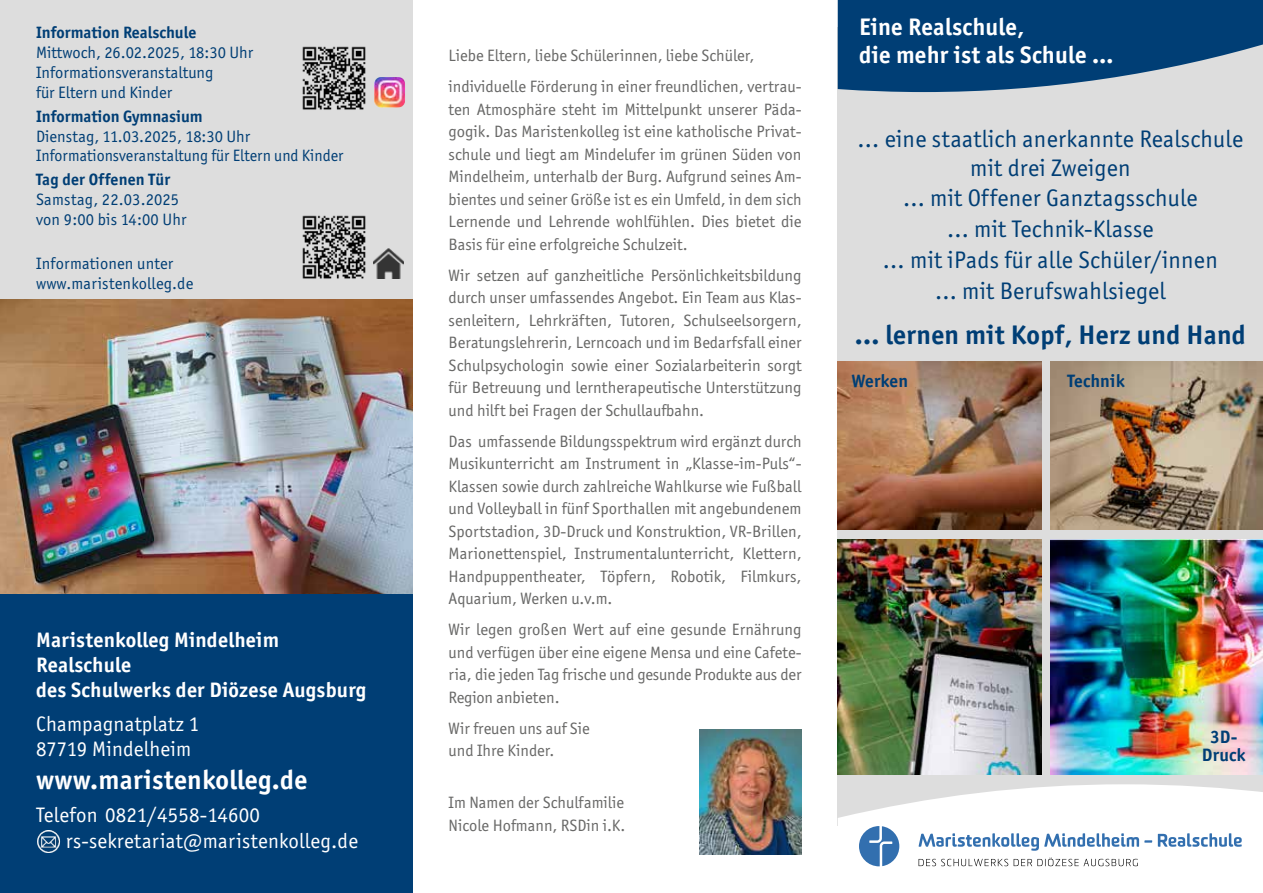
<style>
.page{position:relative;width:1263px;height:893px;background:#fff}
.page>*{position:absolute;margin:0;border:0;box-sizing:border-box;transform-origin:0 0}
.t1{font:700 27px "Officina Sans ITC Std";letter-spacing:.01em;color:#003e75}
.t2{font:700 27px "Officina Sans ITC Std";letter-spacing:.01em;color:#fff}
.t3{font:24px/30.9px "Officina Sans ITC Std";letter-spacing:.01em;color:#003e75;text-align:center}
.t4{font:700 24px/28.8px "Officina Sans ITC Std";letter-spacing:.01em;color:#fff}
.t5{font:21px/25.2px "Officina Sans ITC Std";letter-spacing:.01em;color:#fff}
.t6{font:700 21px/25.2px "Officina Sans ITC Std";letter-spacing:.01em;color:#fff}
.t7{font:700 18px/18px "Officina Sans ITC Std";letter-spacing:.01em;color:#003e75;text-align:center}
.t8{font:16.5px/22.5px "Officina Sans ITC Std";color:#686867;text-align:justify}
.t9{font:16.5px/19.8px "Officina Sans ITC Std";color:#003e75}
.t10{font:700 16.5px "Officina Sans ITC Std";color:#003e75}
</style>
<div class="page">
<div style="left:0;top:0;width:412px;height:299px;background:#ddd"></div>
<div style="left:0;top:593px;width:412px;height:300px;background:#003e75"></div>
<img style="left:37px;top:831px;width:24px;height:22px">
<img style="left:0;top:299px;width:412px;height:294px">
<img style="left:700px;top:729px;width:101px;height:126px">
<div style="left:838px;top:28px;width:425px;height:798px;background:#ddd"></div>
<svg style="left:838px;top:0;width:425px;height:92px;background:#1e5383"></svg>
<svg style="left:838px;top:784px;width:425px;height:83px;fill:#fff"></svg>
<svg style="left:919px;top:833px;width:233px;height:18px"></svg>
<svg style="left:1158px;top:833px;width:84px;height:14px"></svg>
<svg style="left:859px;top:826px;width:40px;height:40px"></svg>
<svg style="left:918px;top:859px;width:90px;height:7px"></svg>
<svg style="left:1014px;top:858px;width:124px;height:8px"></svg>
<img style="left:838px;top:362px;width:203px;height:167px">
<img style="left:838px;top:539px;width:203px;height:236px">
<img style="left:1050px;top:362px;width:213px;height:167px">
<img style="left:1050px;top:539px;width:213px;height:236px">
<img style="left:374px;top:77px;width:31px;height:30px">
<img style="left:373px;top:248px;width:31px;height:31px">
<img style="left:302px;top:46px;width:64px;height:64px">
<img style="left:302px;top:215px;width:64px;height:64px">
<p class="t10" style="left:36px;top:22px;width:162px">Information Realschule</p>
<p class="t9" style="left:36px;top:43px;width:219px">Mittwoch, 26.02.2025, 18:30 Uhr<br>Informationsveranstaltung<br>für Eltern und Kinder</p>
<p class="t10" style="left:36px;top:106px;width:168px">Information Gymnasium</p>
<p class="t9" style="left:36px;top:126px;width:309px">Dienstag, 11.03.2025, 18:30 Uhr<br>Informationsveranstaltung für Eltern und Kinder</p>
<p class="t10" style="left:36px;top:170px;width:136px">Tag der Offenen Tür</p>
<p class="t9" style="left:36px;top:190px;width:152px">Samstag, 22.03.2025 von 9:00 bis 14:00 Uhr</p>
<p class="t9" style="left:36px;top:253px;width:159px">Informationen unter www.maristenkolleg.de</p>
<p class="t6" style="left:36px;top:627px;width:332px">Maristenkolleg Mindelheim<br>Realschule<br>des Schulwerks der Diözese Augsburg</p>
<p class="t5" style="left:36px;top:711px;width:165px">Champagnatplatz 1<br>87719 Mindelheim</p>
<h1 class="t2" style="left:36px;top:763px;width:273px">www.maristenkolleg.de</h1>
<p class="t5" style="left:66px;top:803px;width:294px;text-indent:-30px">Telefon 0821/4558-14600 rs-sekretariat@maristenkolleg.de</p>
<p class="t8" style="left:449px;top:40px;width:354px;line-height:31px">Liebe Eltern, liebe Schülerinnen, liebe Schüler, individuelle Förderung in einer freundlichen, vertrau-</p>
<p class="t8" style="left:449px;top:98px;width:354px">ten Atmosphäre steht im Mittelpunkt unserer Päda&shy;gogik. Das Maristenkolleg ist eine katholische Privat&shy;schule und liegt am Mindelufer im grünen Süden von Mindelheim, unterhalb der Burg. Aufgrund seines Am&shy;bientes und seiner Größe ist es ein Umfeld, in dem sich Lernende und Lehrende wohlfühlen. Dies bietet die Basis für eine erfolgreiche Schulzeit.</p>
<p class="t8" style="left:449px;top:264px;width:354px">Wir setzen auf ganzheitliche Persönlichkeitsbildung durch unser umfassendes Angebot. Ein Team aus Klas&shy;senleitern, Lehrkräften, Tutoren, Schulseelsorgern, Beratungslehrerin, Lerncoach und im Bedarfsfall einer Schulpsychologin sowie einer Sozialarbeiterin sorgt für Betreuung und lerntherapeutische Unterstützung und hilft bei Fragen der Schullaufbahn.</p>
<p class="t8" style="left:449px;top:430px;width:354px">Das umfassende Bildungsspektrum wird ergänzt durch Musikunterricht am Instrument in „Klasse-im-Puls“- Klassen sowie durch zahlreiche Wahlkurse wie Fußball und Volleyball in fünf Sporthallen mit angebundenem Sportstadion, 3D-Druck und Konstruktion, VR-Brillen, Marionettenspiel, Instrumentalunterricht, Klettern, Handpuppentheater, Töpfern, Robotik, Filmkurs, Aquarium, Werken u.v.m.</p>
<p class="t8" style="left:449px;top:618px;width:354px">Wir legen großen Wert auf eine gesunde Ernährung und verfügen über eine eigene Mensa und eine Cafete&shy;ria, die jeden Tag frische und gesunde Produkte aus der Region anbieten.</p>
<p class="t8" style="left:449px;top:717px;width:143px">Wir freuen uns auf Sie und Ihre Kinder.</p>
<p class="t8" style="left:449px;top:791px;width:178px">Im Namen der Schulfamilie<br>Nicole Hofmann, RSDin i.K.</p>
<h2 class="t4" style="left:859px;top:12px;width:256px">Eine Realschule,<br>die mehr ist als Schule …</h2>
<h2 class="t3" style="left:858px;top:124px;width:387px;line-height:28.8px">... eine staatlich anerkannte Realschule mit drei Zweigen</h2>
<h2 class="t3" style="left:883px;top:183px;width:336px">... mit Offener Ganztagsschule<br>... mit Technik-Klasse<br>... mit iPads für alle Schüler/innen ... mit Berufswahlsiegel</h2>
<h1 class="t1" style="left:855px;top:318px;width:392px">... lernen mit Kopf, Herz und Hand</h1>
<p class="t7" style="left:851px;top:372px;width:58px">Werken</p>
<p class="t7" style="left:1067px;top:372px;width:59px">Technik</p>
<p class="t7" style="left:1202px;top:728px;width:45px">3D-<br>Druck</p>
</div>
